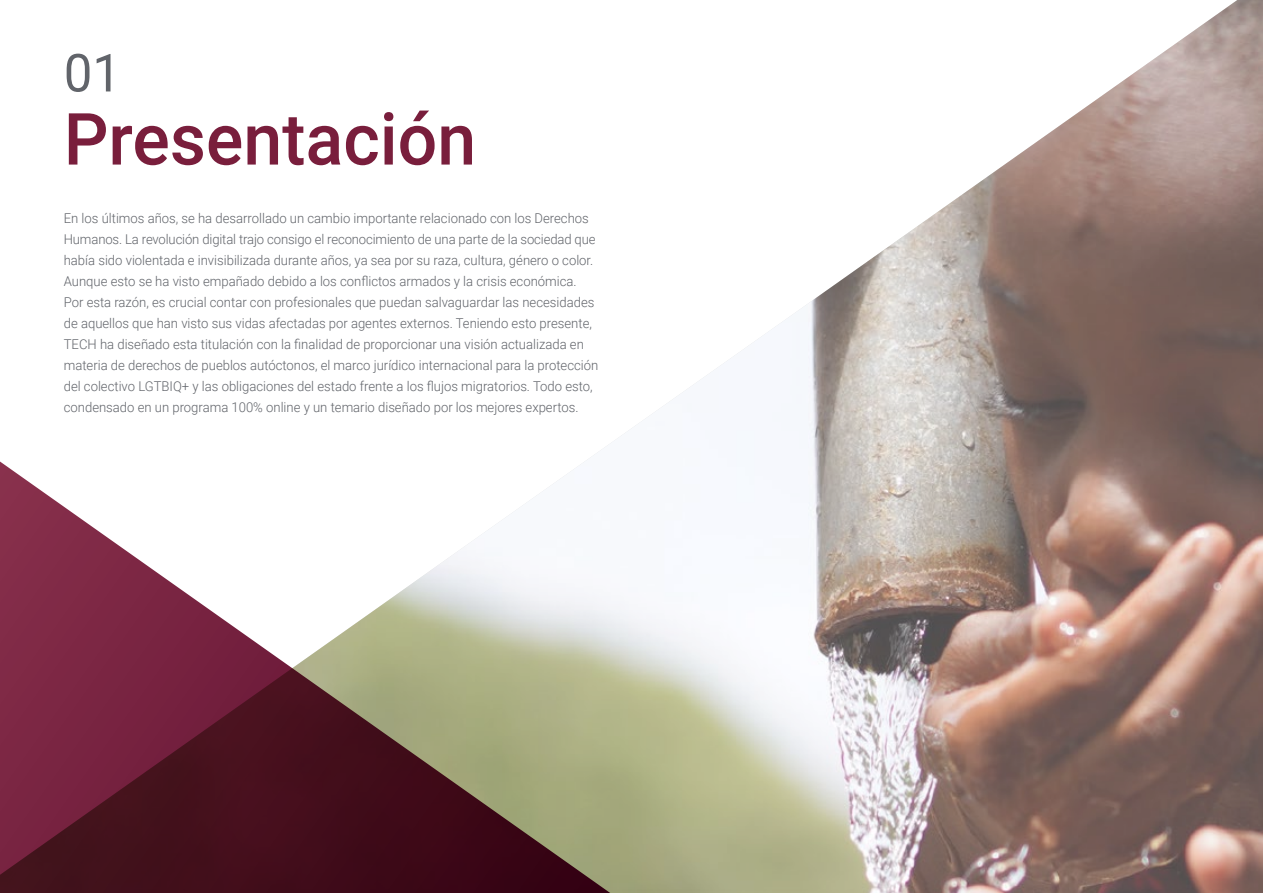
<style>
.page{position:relative;width:1263px;height:893px;background:#fff}
.page>*{position:absolute;margin:0;border:0;box-sizing:border-box;transform-origin:0 0}
.t1{font:500 72px "Roboto";color:#791e3c}
.t2{font:52.5px "Roboto";color:#61646a}
.t3{font:300 13.5px/21px "Roboto";color:#61646a}
</style>
<div class="page">
<img style="left:607px;top:0;width:656px;height:893px">
<svg style="left:0;top:446px;width:640px;height:447px"></svg>
<h2 class="t2" style="left:64px;top:36px;width:59px">01</h2>
<h1 class="t1" style="left:64px;top:89px;width:414px">Presentación</h1>
<p class="t3" style="left:64px;top:207px;width:536px">En los últimos años, se ha desarrollado un cambio importante relacionado con los Derechos Humanos. La revolución digital trajo consigo el reconocimiento de una parte de la sociedad que había sido violentada e invisibilizada durante años, ya sea por su raza, cultura, género o color.<br>Aunque esto se ha visto empañado debido a los conflictos armados y la crisis económica.<br>Por esta razón, es crucial contar con profesionales que puedan salvaguardar las necesidades de aquellos que han visto sus vidas afectadas por agentes externos. Teniendo esto presente, TECH ha diseñado esta titulación con la finalidad de proporcionar una visión actualizada en materia de derechos de pueblos autóctonos, el marco jurídico internacional para la protección del colectivo LGTBIQ+ y las obligaciones del estado frente a los flujos migratorios. Todo esto, condensado en un programa 100% online y un temario diseñado por los mejores expertos.</p>
</div>
